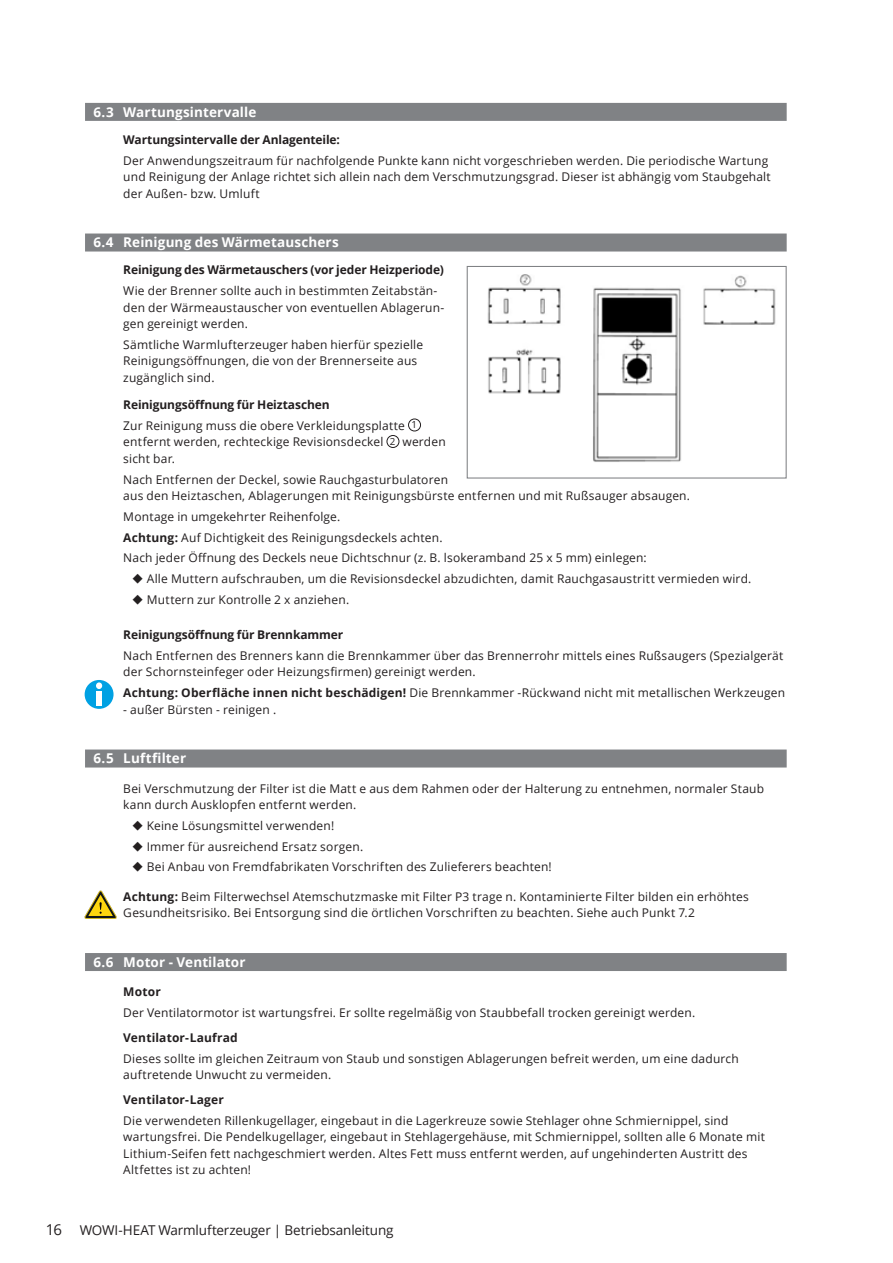
<style>
.page{position:relative;width:893px;height:1263px;background:#fff}
.page>*{position:absolute;margin:0;border:0;box-sizing:border-box;transform-origin:0 0}
.t1{font:700 13.5px "Open Sans";letter-spacing:.01em;color:#fff}
.t2{font:13.5px "Open Sans";letter-spacing:-.015em;color:#231f20}
.t3{font:12px/16.5px "Open Sans";letter-spacing:.015em;color:#231f20}
.t4{font:700 12px "Open Sans";letter-spacing:-.01em;color:#231f20}
.t5{font:700 12px "Open Sans";letter-spacing:.015em;color:#231f20}
.s1{font-weight:700}
.s2{font-size:9.75px}
.s3{font-size:15px}
</style>
<div class="page">
<div style="left:85px;top:103px;width:702px;height:18px;background:#808285"></div>
<div style="left:85px;top:233px;width:702px;height:18px;background:#808285"></div>
<div style="left:85px;top:749px;width:702px;height:18px;background:#808285"></div>
<div style="left:85px;top:953px;width:702px;height:18px;background:#808285"></div>
<div style="left:408px;top:419px;width:13px;height:12px;border:1px solid #231f20;border-radius:50%"></div>
<div style="left:387px;top:435px;width:12px;height:13px;border:1px solid #231f20;border-radius:50%"></div>
<img style="left:487px;top:274px;width:289px;height:188px">
<div style="left:467px;top:266px;width:320px;height:213px;border:1px solid #808285"></div>
<div style="left:85px;top:680px;width:29px;height:29px;background:#00a1e3;border-radius:50%"></div>
<div style="left:96px;top:682px;width:6px;height:7px;background:#fff;border-radius:50%"></div>
<div style="left:96px;top:691px;width:6px;height:15px;background:#fff"></div>
<svg style="left:84px;top:890px;width:33px;height:29px"></svg>
<p class="t1" style="left:94px;top:102px;width:164px">6.3 Wartungsintervalle</p>
<p class="t4" style="left:123px;top:131px;width:218px">Wartungsintervalle der Anlagenteile:</p>
<p class="t3" style="left:123px;top:152px;width:649px">Der Anwendungszeitraum für nachfolgende Punkte kann nicht vorgeschrieben werden. Die periodische Wartung und Reinigung der Anlage richtet sich allein nach dem Verschmutzungsgrad. Dieser ist abhängig vom Staubgehalt der Außen- bzw. Umluft</p>
<p class="t1" style="left:94px;top:233px;width:247px">6.4 Reinigung des Wärmetauschers</p>
<p class="t4" style="left:123px;top:262px;width:322px">Reinigung des Wärmetauschers (vor jeder Heizperiode)</p>
<p class="t3" style="left:123px;top:282px;width:323px">Wie der Brenner sollte auch in bestimmten Zeitabstän&shy;den der Wärmeaustauscher von eventuellen Ablagerun&shy;gen gereinigt werden.</p>
<p class="t3" style="left:123px;top:336px;width:301px">Sämtliche Warmlufterzeuger haben hierfür spezielle<br>Reinigungsöffnungen, die von der Brennerseite aus zugänglich sind.</p>
<p class="t3" style="left:123px;top:394px;width:295px;line-height:20.7px"><span class="s1">Reinigungsöffnung für Heiztaschen<br></span>Zur Reinigung muss die obere Verkleidungsplatte <span class="s2">1</span></p>
<p class="t3" style="left:123px;top:433px;width:324px">entfernt werden, rechteckige Revisionsdeckel <span class="s2">2</span> werden sicht bar.</p>
<p class="t3" style="left:123px;top:471px;width:568px">Nach Entfernen der Deckel, sowie Rauchgasturbulatoren<br>aus den Heiztaschen, Ablagerungen mit Reinigungsbürste entfernen und mit Rußsauger absaugen.</p>
<p class="t3" style="left:123px;top:508px;width:218px">Montage in umgekehrter Reihenfolge.</p>
<p class="t3" style="left:123px;top:529px;width:321px"><span class="s1">Achtung:</span> Auf Dichtigkeit des Reinigungsdeckels achten.</p>
<p class="t3" style="left:123px;top:549px;width:525px">Nach jeder Öffnung des Deckels neue Dichtschnur (z. B. lsokeramband 25 x 5 mm) einlegen:</p>
<p class="t3" style="left:147px;top:570px;width:606px">Alle Muttern aufschrauben, um die Revisionsdeckel abzudichten, damit Rauchgasaustritt vermieden wird.</p>
<p class="t3" style="left:147px;top:591px;width:204px">Muttern zur Kontrolle 2 x anziehen.</p>
<p class="t4" style="left:123px;top:626px;width:221px">Reinigungsöffnung für Brennkammer</p>
<p class="t3" style="left:123px;top:647px;width:662px">Nach Entfernen des Brenners kann die Brennkammer über das Brennerrohr mittels eines Rußsaugers (Spezialgerät der Schornsteinfeger oder Heizungsfirmen) gereinigt werden.</p>
<p class="t3" style="left:123px;top:684px;width:663px"><span class="s1">Achtung: Oberfläche innen nicht beschädigen!</span> Die Brennkammer -Rückwand nicht mit metallischen Werkzeugen</p>
<p class="t3" style="left:123px;top:701px;width:154px">- außer Bürsten - reinigen .</p>
<p class="t1" style="left:94px;top:749px;width:94px">6.5 Luftfilter</p>
<p class="t3" style="left:123px;top:780px;width:642px">Bei Verschmutzung der Filter ist die Matt e aus dem Rahmen oder der Halterung zu entnehmen, normaler Staub kann durch Ausklopfen entfernt werden.</p>
<p class="t3" style="left:147px;top:815px;width:407px;line-height:20.7px">Keine Lösungsmittel verwenden!<br>Immer für ausreichend Ersatz sorgen.<br>Bei Anbau von Fremdfabrikaten Vorschriften des Zulieferers beachten!</p>
<p class="t3" style="left:123px;top:888px;width:627px"><span class="s1">Achtung:</span> Beim Filterwechsel Atemschutzmaske mit Filter P3 trage n. Kontaminierte Filter bilden ein erhöhtes<br>Gesundheitsrisiko. Bei Entsorgung sind die örtlichen Vorschriften zu beachten. Siehe auch Punkt 7.2</p>
<p class="t1" style="left:94px;top:952px;width:153px">6.6 Motor - Ventilator</p>
<p class="t4" style="left:123px;top:983px;width:39px">Motor</p>
<p class="t3" style="left:123px;top:1004px;width:573px">Der Ventilatormotor ist wartungsfrei. Er sollte regelmäßig von Staubbefall trocken gereinigt werden.</p>
<p class="t5" style="left:123px;top:1029px;width:116px">Ventilator-Laufrad</p>
<p class="t3" style="left:123px;top:1050px;width:617px">Dieses sollte im gleichen Zeitraum von Staub und sonstigen Ablagerungen befreit werden, um eine dadurch auftretende Unwucht zu vermeiden.</p>
<p class="t5" style="left:123px;top:1091px;width:102px">Ventilator-Lager</p>
<p class="t3" style="left:123px;top:1112px;width:643px">Die verwendeten Rillenkugellager, eingebaut in die Lagerkreuze sowie Stehlager ohne Schmiernippel, sind wartungsfrei. Die Pendelkugellager, eingebaut in Stehlagergehäuse, mit Schmiernippel, sollten alle 6 Monate mit Lithium-Seifen fett nachgeschmiert werden. Altes Fett muss entfernt werden, auf ungehinderten Austritt des Altfettes ist zu achten!</p>
<p class="t2" style="left:46px;top:1221px;width:349px"><span class="s3">16</span> WOWI-HEAT Warmlufterzeuger | Betriebsanleitung</p>
</div>
